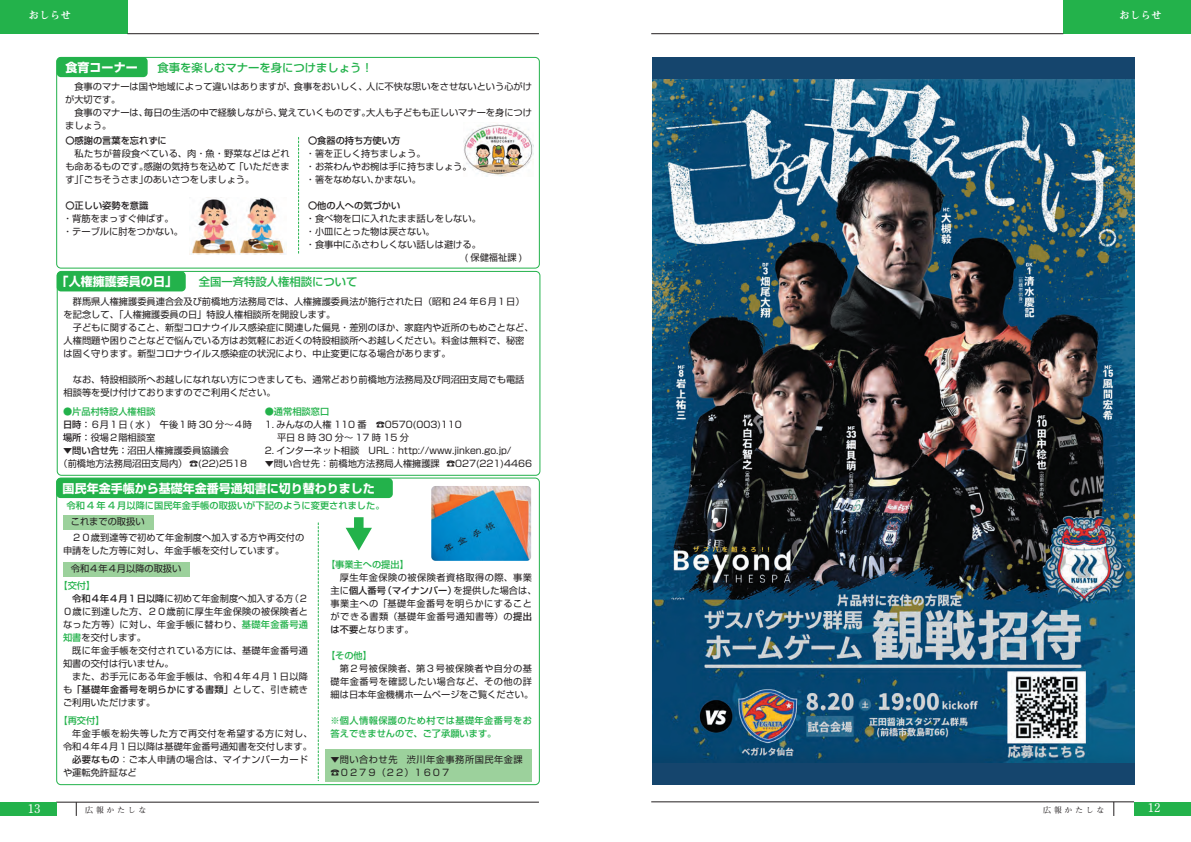
<style>
.page{position:relative;width:1191px;height:842px;background:#fff}
.page>*{position:absolute;margin:0;border:0;box-sizing:border-box;transform-origin:0 0}
.t1{font:700 12px "Shin Go Pro";color:#fff}
.t2{font:700 12px "Futo Min A101 Pro";color:#fff}
.t3{font:500 11.3px "Shin Go Pro";color:#23b24b}
.t4{font:10.6px "Midashi Min Pro MA31";color:#fff}
.t5{font:9.2px/13px "Shin Go Pro";color:#231f20}
.t6{font:9.2px/13px "Shin Go Pro";letter-spacing:.05em;color:#231f20}
.t7{font:9.2px/13px "Shin Go Pro";letter-spacing:.045em;color:#231f20}
.t8{font:9.2px "Shin Go Pro";letter-spacing:.03em;color:#231f20}
.t9{font:500 9.2px "Shin Go Pro";color:#23b24b}
.t10{font:9.2px "Shin Go Pro";letter-spacing:.025em;color:#231f20}
.t11{font:500 9.2px "Shin Go Pro";color:#231f20}
.t12{font:500 9.2px/13px "Shin Go Pro";letter-spacing:.045em;color:#23b24b}
.t13{font:9.2px/13px "Shin Go Pro";letter-spacing:.055em;color:#231f20}
.t14{font:500 9.2px "Shin Go Pro";letter-spacing:.03em;color:#231f20}
.t15{font:700 8px "Futo Min A101 Pro";color:#231f20}
.s1{font-weight:500;color:#23b24b}
.s2{font-weight:500}
.s3{font-weight:400}
</style>
<div class="page">
<div style="left:325px;top:749px;width:207px;height:33px;background:#9cd19c"></div>
<div style="left:63px;top:562px;width:126px;height:15px;background:#9cd19c"></div>
<div style="left:63px;top:515px;width:90px;height:14px;background:#9cd19c"></div>
<img style="left:463px;top:124px;width:71px;height:52px">
<div style="left:57px;top:271px;width:129px;height:20px;background:#23b24b;border-radius:4px"></div>
<div style="left:652px;top:57px;width:482px;height:728px;background:#15456d"></div>
<hr style="left:651px;top:802px;width:483px;height:1px;background:#231f20">
<div style="left:1134px;top:802px;width:57px;height:14px;background:#23b24b"></div>
<svg style="left:1113px;top:802px;width:1px;height:14px"></svg>
<div style="left:1063px;top:0;width:128px;height:34px;background:#23b24b"></div>
<hr style="left:651px;top:34px;width:412px;height:1px;background:#231f20">
<div style="left:57px;top:57px;width:91px;height:20px;background:#23b24b;border-radius:4px"></div>
<svg style="left:318px;top:523px;width:1px;height:258px"></svg>
<div style="left:56px;top:57px;width:484px;height:212px;border:1px solid #23b24b;border-radius:4px"></div>
<div style="left:57px;top:271px;width:483px;height:205px;border:1px solid #23b24b;border-radius:4px"></div>
<svg style="left:298px;top:137px;width:1px;height:117px"></svg>
<img style="left:653px;top:79px;width:481px;height:684px">
<img style="left:189px;top:198px;width:98px;height:57px">
<div style="left:56px;top:478px;width:337px;height:20px;background:#23b24b;border-radius:4px"></div>
<div style="left:56px;top:478px;width:484px;height:307px;border:1px solid #23b24b;border-radius:4px"></div>
<img style="left:431px;top:486px;width:100px;height:75px">
<svg style="left:346px;top:517px;width:26px;height:33px"></svg>
<hr style="left:56px;top:802px;width:483px;height:1px;background:#231f20">
<div style="left:0;top:802px;width:57px;height:14px;background:#23b24b"></div>
<svg style="left:76px;top:802px;width:1px;height:14px"></svg>
<div style="left:0;top:0;width:127px;height:34px;background:#23b24b"></div>
<hr style="left:127px;top:34px;width:412px;height:1px;background:#231f20">
<p class="t4" style="left:29px;top:7px;width:44px">おしらせ</p>
<h1 class="t1" style="left:65px;top:58px;width:74px">食育コーナー</h1>
<p class="t3" style="left:157px;top:58px;width:217px">食事を楽しむマナーを身につけましょう！</p>
<p class="t5" style="left:65px;top:79px;width:468px">　食事のマナーは国や地域によって違いはありますが、食事をおいしく、人に不快な思いをさせないという心がけが大切です。<br>　食事のマナーは、毎日の生活の中で経験しながら、覚えていくものです。大人も子どもも正しいマナーを身につけましょう。</p>
<p class="t11" style="left:65px;top:133px;width:103px">〇感謝の言葉を忘れずに</p>
<p class="t5" style="left:65px;top:146px;width:226px;text-align:justify">　私たちが普段食べている、肉・魚・野菜などはどれも命あるものです。感謝の気持ちを込めて「いただきます」「ごちそうさま」のあいさつをしましょう。</p>
<p class="t11" style="left:65px;top:198px;width:84px">〇正しい姿勢を意識</p>
<p class="t5" style="left:63px;top:211px;width:121px">・背筋をまっすぐ伸ばす。・テーブルに肘をつかない。</p>
<p class="t11" style="left:308px;top:133px;width:94px">〇食器の持ち方使い方</p>
<p class="t5" style="left:306px;top:146px;width:167px">・箸を正しく持ちましょう。<br>・お茶わんやお椀は手に持ちましょう。・箸をなめない、かまない。</p>
<p class="t11" style="left:308px;top:198px;width:94px">〇他の人への気づかい</p>
<p class="t5" style="left:306px;top:211px;width:177px">・食べ物を口に入れたまま話しをしない。・小皿にとった物は戻さない。<br>・食事中にふさわしくない話しは避ける。</p>
<h1 class="t1" style="left:57px;top:272px;width:122px">「人権擁護委員の日」</h1>
<p class="t5" style="left:64px;top:294px;width:471px">　群馬県人権擁護委員連合会及び前橋地方法務局では、人権擁護委員法が施行された日（昭和 24 年６月１日）を記念して、「人権擁護委員の日」特設人権相談所を開設します。<br>　子どもに関すること、新型コロナウイルス感染症に関連した偏見・差別のほか、家庭内や近所のもめごとなど、人権問題や困りごとなどで悩んでいる方はお気軽にお近くの特設相談所へお越しください。料金は無料で、秘密は固く守ります。新型コロナウイルス感染症の状況により、中止変更になる場合があります。</p>
<p class="t5" style="left:64px;top:372px;width:462px">　なお、特設相談所へお越しになれない方につきましても、通常どおり前橋地方法務局及び同沼田支局でも電話相談等を受け付けておりますのでご利用ください。</p>
<p class="t3" style="left:199px;top:273px;width:160px">全国一斉特設人権相談について</p>
<p class="t5" style="left:63px;top:404px;width:190px"><span class="s1">●片品村特設人権相談<br></span><span class="s2">日時：</span>６月１日 ( 水 )　午後１時 30 分～４時<span class="s2">場所：</span>役場２階相談室</p>
<p class="t5" style="left:58px;top:443px;width:190px;text-indent:5px">▼<span class="s2">問い合せ先：</span>沼田人権擁護委員協議会<br>（前橋地方法務局沼田支局内） ☎(22)2518</p>
<p class="t9" style="left:265px;top:404px;width:66px">●通常相談窓口</p>
<p class="t5" style="left:265px;top:417px;width:208px">1. みんなの人権 110 番　☎0570(003)110　　 平日8時30分～17時15分</p>
<p class="t5" style="left:265px;top:443px;width:248px">2. インターネット相談　URL：http://www.jinken.go.jp/</p>
<p class="t5" style="left:265px;top:455px;width:269px">▼問い合せ先：前橋地方法務局人権擁護課 ☎027(221)4466</p>
<h1 class="t1" style="left:63px;top:478px;width:314px">国民年金手帳から基礎年金番号通知書に切り替わりました</h1>
<p class="t5" style="left:71px;top:514px;width:75px">これまでの取扱い</p>
<p class="t5" style="left:71px;top:561px;width:112px">令和４年４月以降の取扱い</p>
<p class="t9" style="left:58px;top:578px;width:38px">【交付】</p>
<p class="t5" style="left:72px;top:591px;width:237px"><span class="s2">令和４年４月１日以降</span>に初めて年金制度へ加入する方（２</p>
<p class="t10" style="left:63px;top:604px;width:246px">０歳に到達した方、２０歳前に厚生年金保険の被保険者と</p>
<p class="t8" style="left:63px;top:617px;width:246px">なった方等）に対し、年金手帳に替わり、<span class="s1">基礎年金番号通</span></p>
<p class="t5" style="left:63px;top:630px;width:84px"><span class="s1">知書</span>を交付します。</p>
<p class="t10" style="left:63px;top:643px;width:246px">　既に年金手帳を交付されている方には、基礎年金番号通</p>
<p class="t5" style="left:63px;top:656px;width:112px">知書の交付は行いません。</p>
<p class="t8" style="left:63px;top:669px;width:246px">　また、お手元にある年金手帳は、令和４年４月１日以降</p>
<p class="t14" style="left:63px;top:682px;width:246px"><span class="s3">も</span>「基礎年金番号を明らかにする書類」<span class="s3">として、引き続き</span></p>
<p class="t5" style="left:63px;top:695px;width:94px">ご利用いただけます。</p>
<p class="t9" style="left:57px;top:498px;width:329px">　令和 4 年 4 月以降に国民年金手帳の取扱いが下記のように変更されました。</p>
<p class="t5" style="left:63px;top:530px;width:243px">　２０歳到達等で初めて年金制度へ加入する方や再交付の申請をした方等に対し、年金手帳を交付しています。</p>
<p class="t9" style="left:326px;top:557px;width:84px">【事業主への提出】</p>
<p class="t6" style="left:330px;top:570px;width:207px">　厚生年金保険の被保険者資格取得の際、事業主に<span class="s2">個人番号（マイナンバー）</span>を提供した場合は、事業主への「基礎年金番号を明らかにすることができる書類（基礎年金番号通知書等）の<span class="s2">提出は不要</span>となります。</p>
<p class="t9" style="left:326px;top:648px;width:48px">【その他】</p>
<p class="t7" style="left:330px;top:661px;width:204px">　第２号被保険者、第３号被保険者や自分の基礎年金番号を確認したい場合など、その他の詳細は日本年金機構ホームページをご覧ください。</p>
<p class="t12" style="left:330px;top:713px;width:203px">※個人情報保護のため村では基礎年金番号をお答えできませんので、ご了承願います。</p>
<p class="t13" style="left:330px;top:752px;width:203px">▼問い合わせ先　渋川年金事務所国民年金課　☎０２７９（２２）１６０７</p>
<p class="t9" style="left:58px;top:713px;width:48px">【再交付】</p>
<p class="t7" style="left:63px;top:726px;width:251px">　年金手帳を紛失等した方で再交付を希望する方に対し、</p>
<p class="t5" style="left:63px;top:739px;width:250px">令和４年４月１日以降は基礎年金番号通知書を交付します。</p>
<p class="t8" style="left:72px;top:752px;width:237px"><span class="s2">必要なもの</span>：ご本人申請の場合は、マイナンバーカード</p>
<p class="t5" style="left:63px;top:765px;width:75px">や運転免許証など</p>
<h1 class="t2" style="left:28px;top:799px;width:14px">13</h1>
<p class="t15" style="left:85px;top:804px;width:63px">広 報 か た し な</p>
<p class="t4" style="left:1119px;top:7px;width:44px">おしらせ</p>
<p class="t15" style="left:1043px;top:804px;width:63px">広 報 か た し な</p>
<h1 class="t2" style="left:1147px;top:798px;width:14px">12</h1>
</div>
